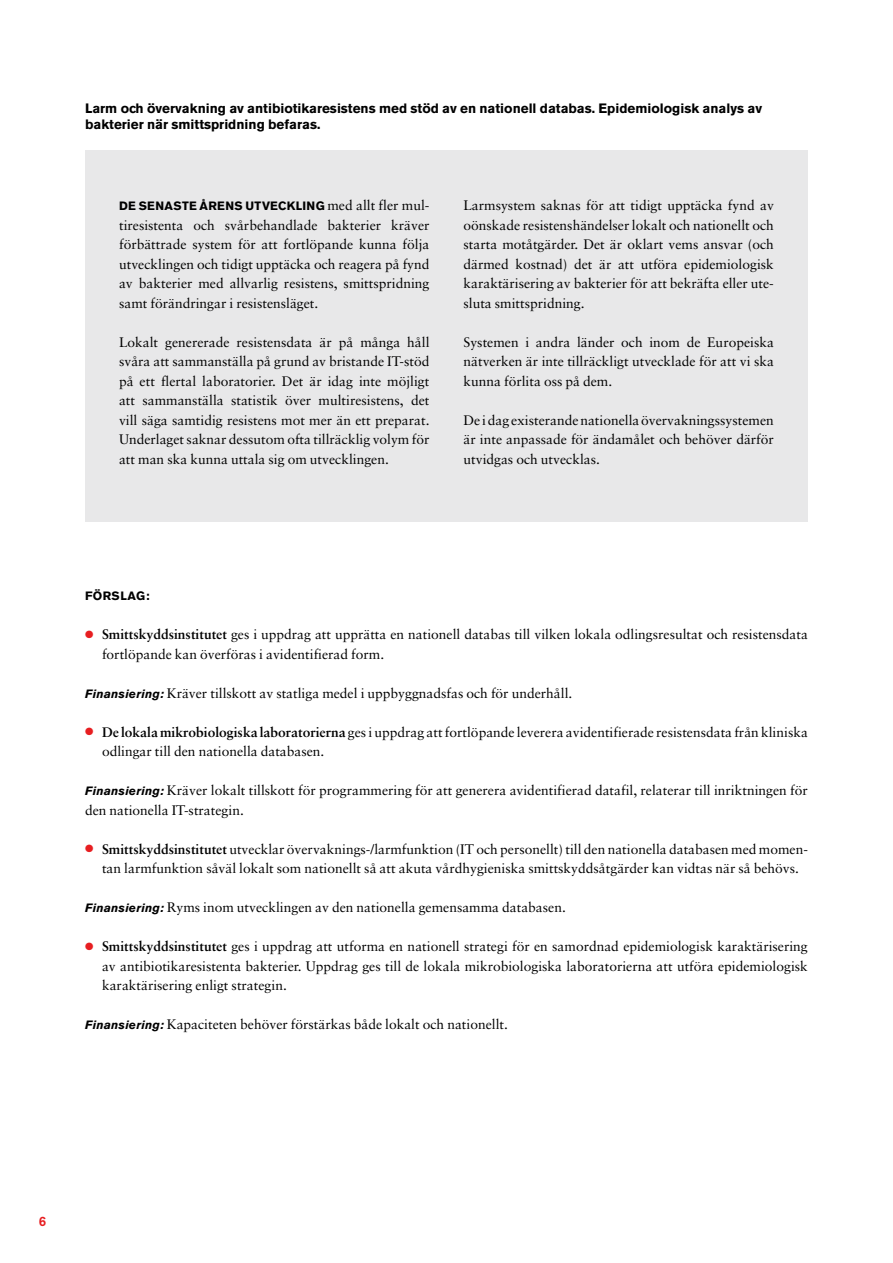
<style>
.page{position:relative;width:893px;height:1263px;background:#fff}
.page>*{position:absolute;margin:0;border:0;box-sizing:border-box;transform-origin:0 0}
.t1{font:13.8px/19.5px "Sabon";color:#000;text-align:justify}
.t2{font:700 13.5px/16.5px "Akzidenz Grotesk BE";color:#000}
.t3{font:500 13.5px "Akzidenz Grotesk BE";color:#e71e21}
.t4{font:700 12px "Akzidenz Grotesk BE";letter-spacing:.03em;color:#000}
.s1{font-family:"Sabon";font-weight:400;font-size:13.8px}
.s2{color:#e71e21}
.s3{font-weight:700}
.s4{font-family:"Akzidenz Grotesk BE";font-weight:700;font-style:italic;font-size:12px}
</style>
<div class="page">
<div style="left:85px;top:150px;width:723px;height:372px;background:#e8e8e9"></div>
<p class="t2" style="left:85px;top:100px;width:678px">Larm och övervakning av antibiotikaresistens med stöd av en nationell databas. Epidemiologisk analys av bakterier när smittspridning befaras.</p>
<p class="t4" style="left:119px;top:199px;width:312px">De s enaste årens utveckling <span class="s1">med allt fler mul-</span></p>
<p class="t1" style="left:119px;top:215px;width:312px">tiresistenta och svårbehandlade bakterier kräver förbättrade system för att fortlöpande kunna följa utvecklingen och tidigt upptäcka och reagera på fynd av bakterier med allvarlig resistens, smittspridning samt förändringar i resistensläget.</p>
<p class="t1" style="left:119px;top:332px;width:312px">Lokalt genererade resistensdata är på många håll svåra att sammanställa på grund av bristande IT-stöd på ett flertal laboratorier. Det är idag inte möjligt att sammanställa statistik över multiresistens, det vill säga samtidig resistens mot mer än ett preparat.<br>Underlaget saknar dessutom ofta tillräcklig volym för att man ska kunna uttala sig om utvecklingen.</p>
<p class="t1" style="left:463px;top:195px;width:312px">Larmsystem saknas för att tidigt upptäcka fynd av oönskade resistenshändelser lokalt och nationellt och starta motåtgärder. Det är oklart vems ansvar (och därmed kostnad) det är att utföra epidemiologisk karaktärisering av bakterier för att bekräfta eller ute&shy;sluta smittspridning.</p>
<p class="t1" style="left:463px;top:332px;width:312px">Systemen i andra länder och inom de Europeiska nätverken är inte tillräckligt utvecklade för att vi ska kunna förlita oss på dem.</p>
<p class="t1" style="left:463px;top:410px;width:312px">De i dag existerande nationella övervakningssystemen är inte anpassade för ändamålet och behöver därför utvidgas och utvecklas.</p>
<p class="t4" style="left:85px;top:589px;width:66px">Förs lag:</p>
<p class="t1" style="left:102px;top:624px;width:707px;text-indent:-17px"><span class="s2">●</span> <span class="s3">Smittskyddsinstitutet</span> ges i uppdrag att upprätta en nationell databas till vilken lokala odlingsresultat och resistensdata fortlöpande kan överföras i avidentifierad form.</p>
<p class="t1" style="left:85px;top:683px;width:489px"><span class="s4">Finansiering:</span> Kräver tillskott av statliga medel i uppbyggnadsfas och för underhåll.</p>
<p class="t1" style="left:102px;top:722px;width:707px;text-indent:-17px"><span class="s2">●</span> <span class="s3">De lokala mikrobiologiska laboratorierna</span> ges i uppdrag att fortlöpande leverera avidentifierade resistensdata från kliniska odlingar till den nationella databasen.</p>
<p class="t1" style="left:85px;top:780px;width:724px"><span class="s4">Finansiering:</span> Kräver lokalt tillskott för programmering för att generera avidentifierad datafil, relaterar till inriktningen för den nationella IT-strategin.</p>
<p class="t1" style="left:85px;top:839px;width:724px;text-align:center"><span class="s2">●</span> <span class="s3">Smittskyddsinstitutet</span> utvecklar övervaknings-/larmfunktion (IT och personellt) till den nationella databasen med momen&shy;tan larmfunktion såväl lokalt som nationellt så att akuta vårdhygieniska smittskyddsåtgärder kan vidtas när så behövs.</p>
<p class="t1" style="left:85px;top:897px;width:482px"><span class="s4">Finansiering:</span> Ryms inom utvecklingen av den nationella gemensamma databasen.</p>
<p class="t1" style="left:102px;top:936px;width:707px;text-indent:-17px"><span class="s2">●</span> <span class="s3">Smittskyddsinstitutet</span> ges i uppdrag att utforma en nationell strategi för en samordnad epidemiologisk karaktärisering av antibiotikaresistenta bakterier. Uppdrag ges till de lokala mikrobiologiska laboratorierna att utföra epidemiologisk karaktärisering enligt strategin.</p>
<p class="t1" style="left:85px;top:1014px;width:424px"><span class="s4">Finansiering:</span> Kapaciteten behöver förstärkas både lokalt och nationellt.</p>
<p class="t3" style="left:39px;top:1213px;width:9px">6</p>
</div>
